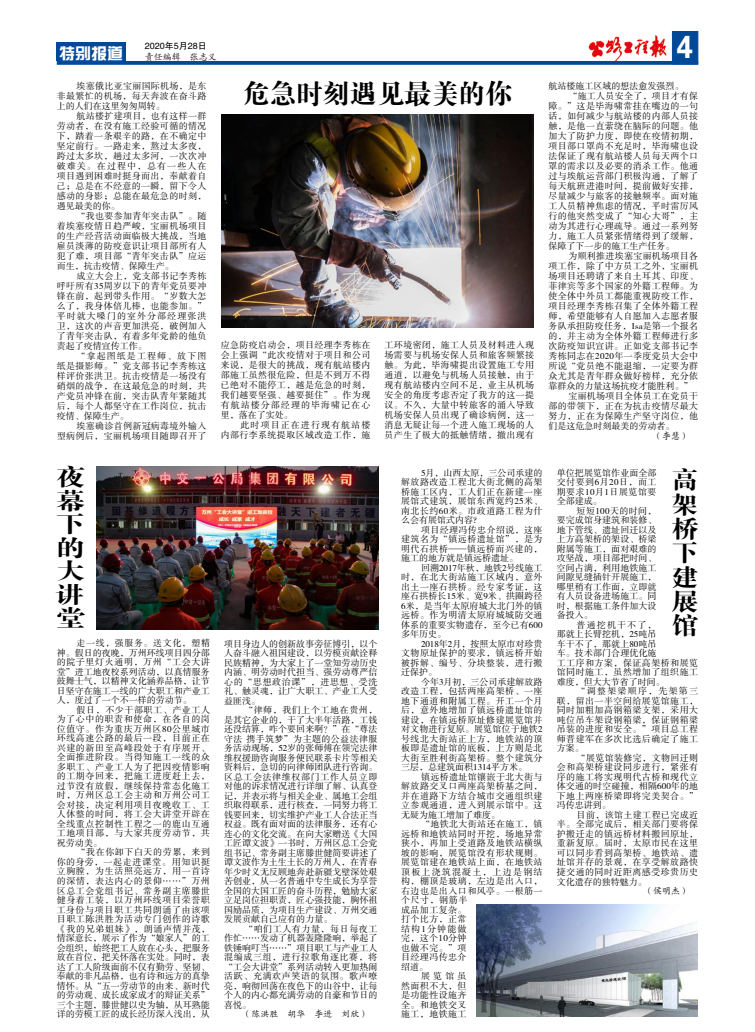
<style>
.page{position:relative;width:755px;height:1032px;background:#fff}
.page>*{position:absolute;margin:0;border:0;box-sizing:border-box;transform-origin:0 0}
.t1{font:32px "FZDHTK GBK1 0";color:#fff;scale:.9 1}
.t2{font:27px "FZDBSK GBK1 0";color:#000}
.t3{font:24.3px/24.3px "FZDBSK GBK1 0";color:#000;text-align:justify;scale:1.11 1}
.t4{font:23.5px/23.5px "FZDBSK GBK1 0";color:#000;text-align:justify;scale:1.26 1}
.t5{font:16px "FZZYK GBK1 0";color:#fff}
.t6{font:9px/9.5px "FZSSJW GB1 0";letter-spacing:.04em;color:#000;text-align:justify}
.t7{font:9px/9.5px "FZSSJW GB1 0";letter-spacing:.01em;color:#000}
.t8{font:9px "FZSSJW GB1 0";color:#000}
.t9{font:9px "FZKTK GBK1 0";color:#000}
.t10{font:9px "FZSSJW GB1 0";letter-spacing:.13em;color:#000}
.t11{font:9px "FZHTK GBK1 0";color:#000}
</style>
<div class="page">
<img style="left:588px;top:35px;width:77px;height:26px">
<div style="left:671px;top:31px;width:26px;height:33px;background:#004898;border:1px solid #004898"></div>
<svg style="left:57px;top:61px;width:640px;height:4px;background:#0d519d"></svg>
<img style="left:221px;top:115px;width:312px;height:213px">
<img style="left:96px;top:466px;width:282px;height:163px">
<img style="left:476px;top:904px;width:220px;height:113px">
<div style="left:57px;top:42px;width:69px;height:19px;background:#004898"></div>
<h3 class="t5" style="left:59px;top:44px;width:66px">特别报道</h3>
<p class="t11" style="left:145px;top:41px;width:63px">2020年5月28日</p>
<p class="t9" style="left:145px;top:52px;width:73px">责任编辑　张志义</p>
<p class="t6" style="left:57px;top:81px;width:151px;line-height:10px;text-indent:20px">埃塞俄比亚宝丽国际机场，是东非最繁忙的机场，每天奔波在奋斗路上的人们在这里匆匆周转。</p>
<p class="t6" style="left:57px;top:111px;width:151px;line-height:10px;text-indent:20px">航站楼扩建项目，也有这样一群劳动者，在没有施工经验可循的情况下，踏着一条艰辛的路，在不确定中坚定前行。一路走来，熬过太多夜，跨过太多坎，趟过太多河，一次次冲破难关。在过程中，总有一些人在项目遇到困难时挺身而出，奉献着自己；总是在不经意的一瞬，留下令人感动的身影；总能在最危急的时刻，遇见最美的你。</p>
<p class="t6" style="left:57px;top:211px;width:151px;line-height:10px;text-indent:20px">“我也要参加青年突击队”。随着埃塞疫情日趋严峻，宝丽机场项目的生产经营活动面临极大挑战，当地雇员淡薄的防疫意识让项目部所有人犯了难，项目部“青年突击队”应运而生，抗击疫情、保障生产。</p>
<p class="t6" style="left:57px;top:271px;width:151px;line-height:10px;text-indent:20px">成立大会上，党支部书记李秀栋呼吁所有35周岁以下的青年党员要冲锋在前，起到带头作用。“岁数大怎么了，我身体倍儿棒，也能参加。”平时就大嗓门的室外分部经理张洪卫，这次的声音更加洪亮，破例加入了青年突击队，有着多年党龄的他负责起了疫情宣传工作。</p>
<p class="t6" style="left:57px;top:351px;width:151px;line-height:10px;text-indent:20px">“拿起图纸是工程师、放下图纸是摄影师。”党支部书记李秀栋这样评价张洪卫。抗击疫情是一场没有硝烟的战争，在这最危急的时刻，共产党员冲锋在前，突击队青年紧随其后，每个人都坚守在工作岗位，抗击疫情、保障生产。</p>
<p class="t6" style="left:57px;top:421px;width:151px;line-height:10px;text-align:right">埃塞确诊首例新冠病毒境外输入<br>型病例后，宝丽机场项目随即召开了</p>
<h2 class="t2" style="left:242px;top:80px;width:271px">危急时刻遇见最美的你</h2>
<p class="t6" style="left:220px;top:341px;width:151px;line-height:10px">应急防疫启动会，项目经理李秀栋在会上强调“此次疫情对于项目和公司来说，是很大的挑战，现有航站楼内部施工虽然很危险，但是不到万不得已绝对不能停工，越是危急的时刻，我们越要坚强、越要挺住”。作为现有航站楼分部经理的毕海啸记在心里，落在了实处。</p>
<p class="t6" style="left:220px;top:421px;width:151px;line-height:10px;text-align:right">此时项目正在进行现有航站楼<br>内部行李系统提取区域改造工作，施</p>
<p class="t6" style="left:384px;top:341px;width:151px;line-height:10px">工环境密闭，施工人员及材料进入现场需要与机场安保人员和旅客频繁接触。为此，毕海啸提出设置施工专用通道，以避免与机场人员接触，由于现有航站楼内空间不足，业主从机场安全的角度考虑否定了我方的这一提议。不久，大量中转旅客的涌入导致机场安保人员出现了确诊病例，这一消息无疑让每一个进入施工现场的人员产生了极大的抵触情绪，撤出现有</p>
<h1 class="t1" style="left:676px;top:29px;width:19px">4</h1>
<p class="t8" style="left:548px;top:81px;width:136px">航站楼施工区域的想法愈发强烈。</p>
<p class="t6" style="left:568px;top:91px;width:131px">“施工人员安全了，项目才有保</p>
<p class="t6" style="left:548px;top:101px;width:151px">障。”这是毕海啸常挂在嘴边的一句</p>
<p class="t6" style="left:548px;top:111px;width:151px">话，如何减少与航站楼的内部人员接</p>
<p class="t6" style="left:548px;top:121px;width:151px">触，是他一直萦绕在脑际的问题。他</p>
<p class="t6" style="left:548px;top:131px;width:151px">加大了防护力度，即使在疫情初期，</p>
<p class="t6" style="left:548px;top:141px;width:151px">项目部口罩尚不充足时，毕海啸也设</p>
<p class="t6" style="left:548px;top:151px;width:151px">法保证了现有航站楼人员每天两个口</p>
<p class="t6" style="left:548px;top:161px;width:151px">罩的需求以及必要的消杀工作。他通</p>
<p class="t6" style="left:548px;top:171px;width:151px">过与埃航运营部门积极沟通，了解了</p>
<p class="t6" style="left:548px;top:181px;width:151px">每天航班进港时间，提前做好安排，</p>
<p class="t6" style="left:548px;top:191px;width:151px">尽量减少与旅客的接触频率。面对施</p>
<p class="t6" style="left:548px;top:201px;width:151px">工人员精神焦虑的情况，平时雷厉风</p>
<p class="t6" style="left:548px;top:211px;width:151px">行的他突然变成了“知心大哥”，主</p>
<p class="t6" style="left:548px;top:221px;width:151px">动为其进行心理疏导。通过一系列努</p>
<p class="t6" style="left:548px;top:231px;width:151px">力，施工人员紧张情绪得到了缓解，</p>
<p class="t8" style="left:548px;top:241px;width:127px">保障了下一步的施工生产任务。</p>
<p class="t6" style="left:568px;top:251px;width:131px">为顺利推进埃塞宝丽机场项目各</p>
<p class="t6" style="left:548px;top:261px;width:151px">项工作，除了中方员工之外，宝丽机</p>
<p class="t6" style="left:548px;top:271px;width:151px">场项目还聘请了来自土耳其、印度、</p>
<p class="t6" style="left:548px;top:281px;width:151px">菲律宾等多个国家的外籍工程师。为</p>
<p class="t6" style="left:548px;top:291px;width:151px">使全体中外员工都能重视防疫工作，</p>
<p class="t6" style="left:548px;top:301px;width:151px">项目经理李秀栋召集了全体外籍工程</p>
<p class="t6" style="left:548px;top:311px;width:151px">师，希望能够有人自愿加入志愿者服</p>
<p class="t6" style="left:548px;top:321px;width:151px">务队承担防疫任务，Isa是第一个报名</p>
<p class="t6" style="left:548px;top:331px;width:151px">的，并主动为全体外籍工程师进行多</p>
<p class="t6" style="left:548px;top:341px;width:151px">次防疫知识宣讲。正如党支部书记李</p>
<p class="t6" style="left:548px;top:351px;width:151px">秀栋同志在2020年一季度党员大会中</p>
<p class="t6" style="left:548px;top:361px;width:151px">所说“党员绝不能退缩，一定要为群</p>
<p class="t6" style="left:548px;top:371px;width:151px">众尤其是青年群众做好榜样，充分依</p>
<p class="t8" style="left:548px;top:381px;width:145px">靠群众的力量这场抗疫才能胜利。”</p>
<p class="t6" style="left:568px;top:391px;width:131px">宝丽机场项目全体员工在党员干</p>
<p class="t6" style="left:548px;top:401px;width:151px">部的带领下，正在为抗击疫情尽最大</p>
<p class="t6" style="left:548px;top:411px;width:151px">努力，正在为保障生产坚守岗位，他</p>
<p class="t8" style="left:548px;top:421px;width:127px">们是这危急时刻最美的劳动者。</p>
<p class="t9" style="left:652px;top:431px;width:46px">（李慧）　</p>
<h3 class="t4" style="left:55px;top:466px;width:25px">夜幕下的大讲堂</h3>
<p class="t6" style="left:401px;top:468px;width:143px;text-indent:20px">5月，山西太原，三公司承建的解放路改造工程北大街北侧的高架桥施工区内，工人们正在新建一座展馆式建筑，展馆东西宽约25米、南北长约60米。市政道路工程为什么会有展馆式内容?</p>
<p class="t6" style="left:401px;top:525px;width:143px;text-indent:20px">项目经理冯传忠介绍说，这座建筑名为“镇远桥遗址馆”，是为明代石拱桥——镇远桥而兴建的，施工的地方就是镇远桥遗址。</p>
<p class="t6" style="left:401px;top:563px;width:143px;text-indent:20px">回溯2017年秋，地铁2号线施工时，在北大街站施工区域内，意外出土一座石拱桥。经专家考证，这座石拱桥长15米、宽9米、拱圈跨径6米，是当年太原府城大北门外的镇远桥。作为明清太原府城城防交通体系的重要实物遗存，至今已有600多年历史。</p>
<p class="t6" style="left:401px;top:639px;width:143px;text-indent:20px">2018年2月，按照太原市对珍贵文物原址保护的要求，镇远桥开始被拆解、编号、分块整装，进行搬迁保护。</p>
<p class="t6" style="left:401px;top:677px;width:143px;text-indent:20px">今年3月初，三公司承建解放路改造工程，包括两座高架桥、一座地下通道和附属工程。开工一个月后，意外地增加了镇远桥遗址馆的建设，在镇远桥原址修建展览馆并对文物进行复原。展览馆位于地铁2号线北大街站正上方，地铁站的顶板即是遗址馆的底板，上方则是北大街至胜利街高架桥。整个建筑分三层，总建筑面积1314平方米。</p>
<p class="t6" style="left:401px;top:772px;width:143px;text-indent:20px">镇远桥遗址馆镶嵌于北大街与解放路交叉口两座高架桥基之间，并在道路下方结合城市交通组织建立参观通道，进入到展示馆中。这无疑为施工增加了难度。</p>
<p class="t6" style="left:420px;top:820px;width:123px">“地铁北大街站还在施工，镇</p>
<p class="t6" style="left:401px;top:829px;width:143px">远桥和地铁站同时开挖，场地异常</p>
<p class="t6" style="left:401px;top:839px;width:143px">狭小，再加上受道路及地铁站横纵</p>
<p class="t6" style="left:401px;top:848px;width:143px">坡的影响，展览馆没有形状规则。</p>
<p class="t6" style="left:401px;top:858px;width:143px">展览馆建在地铁站上面，在地铁站</p>
<p class="t10" style="left:401px;top:867px;width:143px">顶板上浇筑混凝土，上边是钢结</p>
<p class="t6" style="left:401px;top:877px;width:143px">构，棚顶是玻璃，左边是出入口，</p>
<p class="t6" style="left:401px;top:886px;width:143px">右边也是出入口和风亭。一根筋一</p>
<p class="t6" style="left:401px;top:896px;width:68px">个尺寸，钢筋半</p>
<p class="t6" style="left:401px;top:905px;width:67px">成品加工复杂。</p>
<p class="t6" style="left:401px;top:915px;width:67px">打个比方，正常</p>
<p class="t10" style="left:401px;top:924px;width:67px">结构1分钟能做</p>
<p class="t6" style="left:401px;top:934px;width:67px">完，这个10分钟</p>
<p class="t6" style="left:401px;top:943px;width:67px">也做不完。”项</p>
<p class="t6" style="left:401px;top:953px;width:67px">目经理冯传忠介</p>
<p class="t6" style="left:401px;top:962px;width:28px">绍道。</p>
<p class="t6" style="left:420px;top:972px;width:47px">展览馆虽</p>
<p class="t6" style="left:401px;top:981px;width:67px">然面积不大，但</p>
<p class="t6" style="left:401px;top:991px;width:67px">是功能性设施齐</p>
<p class="t6" style="left:401px;top:1000px;width:67px">全。和地铁交叉</p>
<p class="t6" style="left:401px;top:1010px;width:67px">施工，地铁施工</p>
<p class="t6" style="left:57px;top:639px;width:155px;text-indent:20px">走一线，强服务。送文化，塑精神。假日的夜晚，万州环线项目四分部的院子里灯火通明，万州“工会大讲堂”进工地夜校系列活动，以真情服务鼓舞士气，以精神文化涵养品格，让节日坚守在施工一线的广大职工和产业工人，度过了一个不一样的劳动节。</p>
<p class="t6" style="left:57px;top:705px;width:155px;text-indent:20px">假日，不少干部职工、产业工人为了心中的职责和使命，在各自的岗位值守。作为重庆万州区80公里城市环线高速公路的最后一段，目前正在兴建的新田至高峰段处于有序展开、全面推进阶段。当得知施工一线的众多职工、产业工人为了把因疫情影响的工期夺回来，把施工进度赶上去，过节没有放假，继续保持常态化施工时，万州区总工会主动和万州公司工会对接，决定利用项目夜晚收工、工人休整的时间，将工会大讲堂开辟在全线重点控制性工程之一的鹿山互通工地项目部，与大家共度劳动节，共祝劳动美。</p>
<p class="t6" style="left:57px;top:848px;width:155px;text-indent:20px">“我在你卸下白天的劳累，来到你的身旁，一起走进课堂。用知识挺立胸膛，为生活照亮远方，用一首诗的深情，表达内心的景仰……”万州区总工会党组书记、常务副主席滕世健身着工装，以万州环线项目荣誉职工身份与项目职工共同朗诵了由该项目职工陈洪胜为活动专门创作的诗歌《我的兄弟姐妹》，朗诵声情并茂，情深意长，展示了作为“娘家人”的工会组织，始终把工人放在心头，把服务放在首位，把关怀落在实处。同时，表达了工人阶级面前不仅有勤劳、坚韧、奉献的非凡品格，也有诗和远方的真挚情怀。从“五一劳动节的由来、新时代的劳动观、成长成家成才的辩证关系”三个主题，滕世健以史为轴，从耳熟能详的劳模工匠的成长经历深入浅出，从</p>
<p class="t6" style="left:224px;top:639px;width:155px">项目身边人的创新故事旁征博引，以个人奋斗融入祖国建设，以劳模贡献诠释民族精神，为大家上了一堂知劳动历史内涵、明劳动时代担当、强劳动尊严信心的“思想政治课”，进思想、受洗礼、触灵魂，让广大职工、产业工人受益匪浅。</p>
<p class="t6" style="left:224px;top:706px;width:155px;text-indent:20px">“律师，我们上个工地在贵州，是其它企业的，干了大半年活路，工钱还没结算，咋个要回来啊？”在“尊法守法携手筑梦”为主题的公益法律服务活动现场，52岁的张师傅在领完法律维权援助咨询服务便民联系卡片等相关资料后，急切的向律师团队进行咨询。区总工会法律维权部门工作人员立即对他的诉求情况进行详细了解、认真登记，并表示将与相关企业、属地工会组织取得联系，进行核查，一同努力将工钱要回来，切实维护产业工人合法正当权益。既有面对面的法律服务，还有心连心的文化交流。在向大家赠送《大国工匠谭文波》一书时，万州区总工会党组书记、常务副主席滕世健简要讲述了谭文波作为土生土长的万州人，在青春年少时义无反顾地奔赴新疆戈壁深处艰苦创业，从一名普通中专生成长为享誉全国的大国工匠的奋斗历程，勉励大家立足岗位担职责，匠心强技能，胸怀祖国励品质，为项目生产建设、万州交通发展贡献自己应有的力量。</p>
<p class="t6" style="left:224px;top:924px;width:155px;text-indent:20px">“咱们工人有力量，每日每夜工作忙……发动了机器轰隆隆响，举起了铁锤响叮当……”项目职工与产业工人混编成三组，进行拉歌角逐比赛，将“工会大讲堂”系列活动转入更加热闹活跃、充满欢声笑语的氛围。歌声嘹亮，响彻回荡在夜色下的山谷中，让每个人的内心都充满劳动的自豪和节日的喜悦。</p>
<p class="t9" style="left:242px;top:1009px;width:136px">（陈洪胜　胡华　李进　刘欣）　</p>
<h3 class="t3" style="left:671px;top:469px;width:25px">高架桥下建展馆</h3>
<p class="t6" style="left:556px;top:468px;width:101px">单位把展览馆作业面全部交付要到6月20日，而工期要求10月1日展览馆要全部建成。</p>
<p class="t6" style="left:556px;top:506px;width:101px;text-indent:20px">短短100天的时间，要完成馆身建筑和装修、地下管线、遗址回迁以及上方高架桥的架设、桥梁附属等施工，面对艰难的攻坚战，项目部把时间、空间占满，利用地铁施工间隙见缝插针开展施工，哪里稍有工作面，立即就有人员设备进场施工。同时，根据施工条件加大设备投入。</p>
<p class="t7" style="left:556px;top:620px;width:143px;text-indent:20px">普通挖机干不了，<br>那就上长臂挖机，25吨吊<br>车干不了，那就上80吨吊<br>车。技术部门合理优化施<br>工工序和方案，保证高架桥和展览馆同时施工，虽然增加了组织施工难度，但大大节省了时间。</p>
<p class="t6" style="left:556px;top:687px;width:143px;text-indent:20px">“调整架梁顺序，先架第三联，留出一半空间给展览馆施工，同时加粗加高钢箱梁支架，采用大吨位吊车架设钢箱梁，保证钢箱梁吊装的进度和安全。”项目总工程师晋建军在多次比选后确定了施工方案。</p>
<p class="t6" style="left:556px;top:753px;width:143px;text-indent:20px">“展览馆装修完，文物回迁则会和高架桥建设同步进行，紧张有序的施工将实现明代古桥和现代立体交通的时空碰撞，相隔600年的地下地上两座桥梁即将完美契合。”冯传忠讲到。</p>
<p class="t6" style="left:556px;top:810px;width:143px;text-indent:20px">目前，该馆土建工程已完成近半。全部完成后，相关部门要将保护搬迁走的镇远桥材料搬回原址，重新复原。届时，太原市民在这里可以同步看到高架桥、地铁站、遗址馆并存的景观，在享受解放路快捷交通的同时近距离感受珍贵历史文化遗存的独特魅力。</p>
<p class="t9" style="left:643px;top:886px;width:55px">（侯明杰）　</p>
</div>
